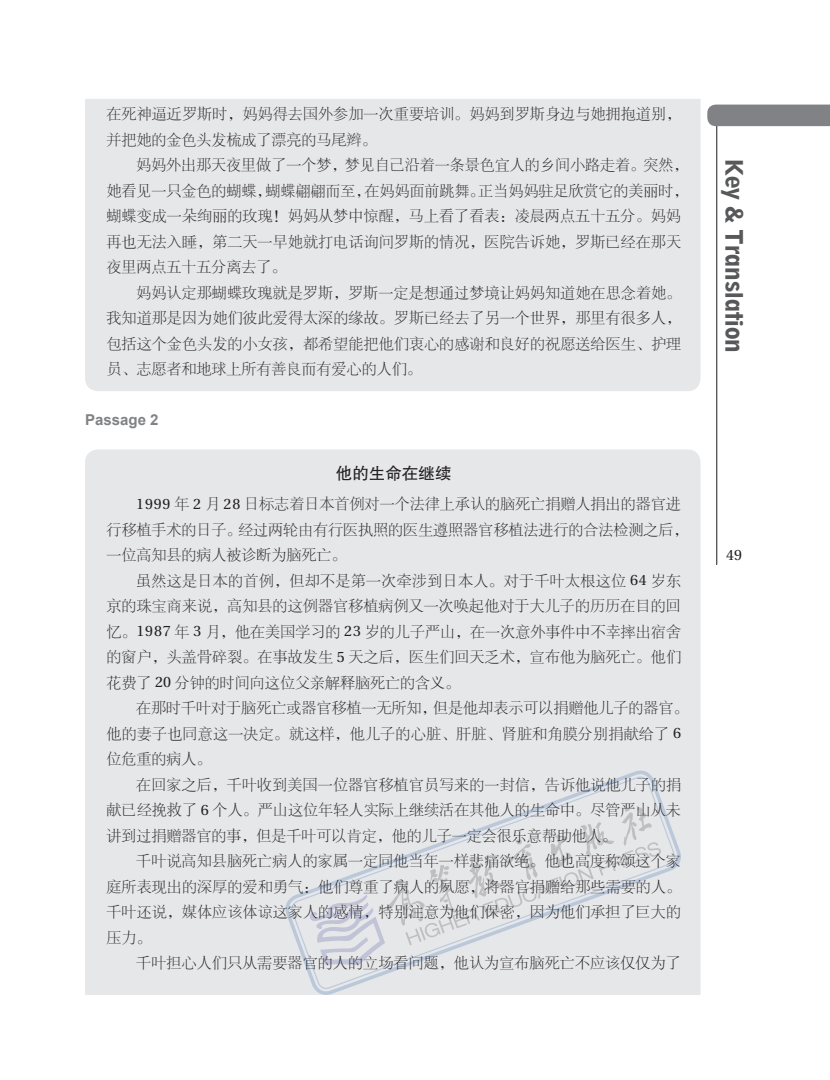
<style>
.page{position:relative;width:830px;height:1080px;background:#fff}
.page>*{position:absolute;margin:0;border:0;box-sizing:border-box;transform-origin:0 0}
.t1{font:800 condensed 22.5px "Geometric 212 BT";color:#57585a}
.t2{font:16.5px "FZHTK GBK1 0";color:#231f20}
.t3{font:15px/25.5px "FZSYK GBK1 0";letter-spacing:.005em;color:#231f20}
.t4{font:700 15px "Arial";color:#808285}
.t5{font:15px "Utopia";color:#231f20}
.s1{font-family:"Utopia"}
</style>
<div class="page">
<svg style="left:707px;top:105px;width:122px;height:460px"></svg>
<div style="left:85px;top:449px;width:615px;height:546px;background:#e6e7e9"></div>
<div style="left:85px;top:99px;width:615px;height:292px;background:#e6e7e9"></div>
<div style="left:284px;top:770px;width:397px;height:225px;background:#e6e7e9"></div>
<svg style="left:290px;top:775px;width:386px;height:216px"></svg>
<svg style="left:309px;top:807px;width:351px;height:158px"></svg>
<p class="t3" style="left:106px;top:102px;width:576px">在死神逼近罗斯时，妈妈得去国外参加一次重要培训。妈妈到罗斯身边与她拥抱道别，并把她的金色头发梳成了漂亮的马尾辫。</p>
<p class="t3" style="left:106px;top:153px;width:583px;text-indent:30px">妈妈外出那天夜里做了一个梦，梦见自己沿着一条景色宜人的乡间小路走着。突然，她看见一只金色的蝴蝶，蝴蝶翩翩而至，在妈妈面前跳舞。正当妈妈驻足欣赏它的美丽时，蝴蝶变成一朵绚丽的玫瑰！妈妈从梦中惊醒，马上看了看表：凌晨两点五十五分。妈妈再也无法入睡，第二天一早她就打电话询问罗斯的情况，医院告诉她，罗斯已经在那天夜里两点五十五分离去了。</p>
<p class="t3" style="left:106px;top:280px;width:576px;text-align:justify;text-indent:30px">妈妈认定那蝴蝶玫瑰就是罗斯，罗斯一定是想通过梦境让妈妈知道她在思念着她。我知道那是因为她们彼此爱得太深的缘故。罗斯已经去了另一个世界，那里有很多人，包括这个金色头发的小女孩，都希望能把他们衷心的感谢和良好的祝愿送给医生、护理员、志愿者和地球上所有善良而有爱心的人们。</p>
<p class="t4" style="left:85px;top:411px;width:75px">Passage 2</p>
<p class="t2" style="left:336px;top:464px;width:117px">他的生命在继续</p>
<p class="t3" style="left:106px;top:492px;width:583px;text-indent:30px"><span class="s1">1999</span> 年 <span class="s1">2</span> 月 <span class="s1">28</span> 日标志着日本首例对一个法律上承认的脑死亡捐赠人捐出的器官进行移植手术的日子。经过两轮由有行医执照的医生遵照器官移植法进行的合法检测之后，一位高知县的病人被诊断为脑死亡。</p>
<p class="t3" style="left:106px;top:568px;width:576px;text-align:justify;text-indent:30px">虽然这是日本的首例，但却不是第一次牵涉到日本人。对于千叶太根这位 <span class="s1">64</span> 岁东京的珠宝商来说，高知县的这例器官移植病例又一次唤起他对于大儿子的历历在目的回忆。<span class="s1">1987</span> 年 <span class="s1">3</span> 月，他在美国学习的 <span class="s1">23</span> 岁的儿子严山，在一次意外事件中不幸摔出宿舍的窗户，头盖骨碎裂。在事故发生 <span class="s1">5</span> 天之后，医生们回天乏术，宣布他为脑死亡。他们花费了 <span class="s1">20</span> 分钟的时间向这位父亲解释脑死亡的含义。</p>
<p class="t3" style="left:106px;top:696px;width:583px;text-indent:30px">在那时千叶对于脑死亡或器官移植一无所知，但是他却表示可以捐赠他儿子的器官。他的妻子也同意这一决定。就这样，他儿子的心脏、肝脏、肾脏和角膜分别捐献给了 <span class="s1">6</span>位危重的病人。</p>
<p class="t3" style="left:106px;top:772px;width:576px;text-align:justify;text-indent:30px">在回家之后，千叶收到美国一位器官移植官员写来的一封信，告诉他说他儿子的捐献已经挽救了 <span class="s1">6</span> 个人。严山这位年轻人实际上继续活在其他人的生命中。尽管严山从未讲到过捐赠器官的事，但是千叶可以肯定，他的儿子一定会很乐意帮助他人。</p>
<p class="t3" style="left:106px;top:849px;width:576px;text-align:justify;text-indent:30px">千叶说高知县脑死亡病人的家属一定同他当年一样悲痛欲绝。他也高度称颂这个家庭所表现出的深厚的爱和勇气：他们尊重了病人的夙愿，将器官捐赠给那些需要的人。千叶还说，媒体应该体谅这家人的感情，特别注意为他们保密，因为他们承担了巨大的压力。</p>
<p class="t3" style="left:136px;top:951px;width:546px">千叶担心人们只从需要器官的人的立场看问题，他认为宣布脑死亡不应该仅仅为了</p>
<h1 class="t1" style="left:748px;top:158px;width:196px;rotate:90deg">Key &amp; Translation</h1>
<p class="t5" style="left:726px;top:547px;width:17px">49</p>
</div>
